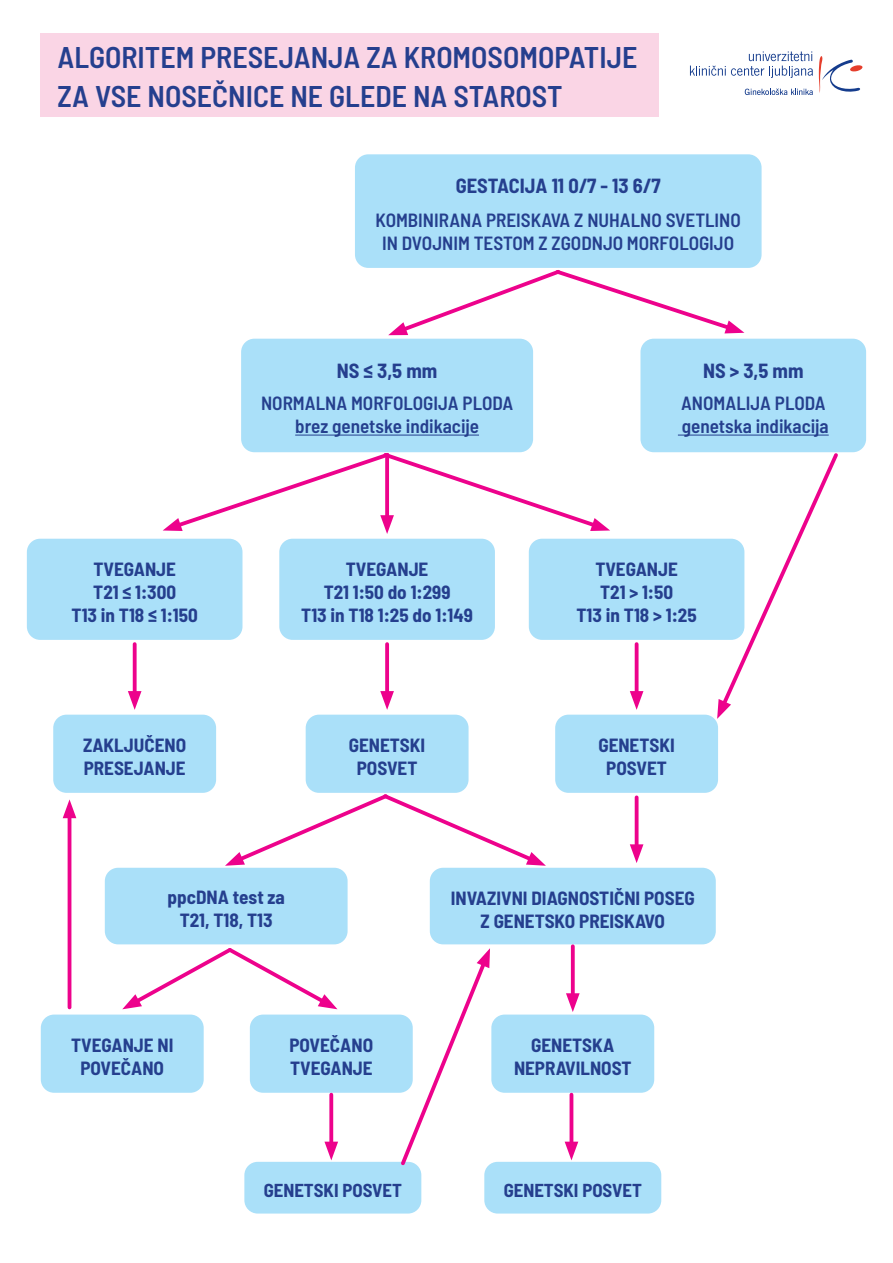
<style>
.page{position:relative;width:893px;height:1263px;background:#fff}
.page>*{position:absolute;margin:0;border:0;box-sizing:border-box;transform-origin:0 0}
.t1{font:600 semi-condensed 30px/38.8px "Barlow";color:#253f8e}
.t2{font:700 semi-condensed 20.55px "Barlow";color:#253f8e}
.t3{font:700 semi-condensed 19.2px/23px "Barlow";color:#253f8e;text-align:center}
.t4{font:600 semi-condensed 19.2px/23px "Barlow";color:#253f8e;text-align:center}
.t5{font:700 semi-condensed 18.75px "Barlow";color:#253f8e}
</style>
<div class="page">
<div style="left:41px;top:34px;width:618px;height:83px;background:#fad5e5"></div>
<svg style="left:745px;top:88px;width:68px;height:7px"></svg>
<svg style="left:819px;top:56px;width:44px;height:37px"></svg>
<svg style="left:690px;top:51px;width:123px;height:27px"></svg>
<div style="left:355px;top:154px;width:407px;height:114px;background:#aae0f9;border-radius:13px"></div>
<div style="left:241px;top:339px;width:292px;height:113px;background:#aae0f9;border-radius:13px"></div>
<hr style="left:295px;top:435px;width:184px;height:1px;background:#253f8e">
<div style="left:105px;top:868px;width:243px;height:76px;background:#aae0f9;border-radius:13px"></div>
<div style="left:430px;top:868px;width:286px;height:76px;background:#aae0f9;border-radius:13px"></div>
<div style="left:27px;top:539px;width:215px;height:101px;background:#aae0f9;border-radius:13px"></div>
<div style="left:53px;top:715px;width:163px;height:78px;background:#aae0f9;border-radius:13px"></div>
<div style="left:41px;top:1014px;width:163px;height:79px;background:#aae0f9;border-radius:13px"></div>
<div style="left:250px;top:1014px;width:163px;height:79px;background:#aae0f9;border-radius:13px"></div>
<div style="left:491px;top:1014px;width:163px;height:79px;background:#aae0f9;border-radius:13px"></div>
<div style="left:306px;top:715px;width:163px;height:78px;background:#aae0f9;border-radius:13px"></div>
<div style="left:244px;top:1162px;width:177px;height:51px;background:#aae0f9;border-radius:13px"></div>
<div style="left:555px;top:715px;width:163px;height:78px;background:#aae0f9;border-radius:13px"></div>
<div style="left:279px;top:539px;width:216px;height:101px;background:#aae0f9;border-radius:13px"></div>
<div style="left:529px;top:539px;width:215px;height:101px;background:#aae0f9;border-radius:13px"></div>
<div style="left:640px;top:339px;width:226px;height:113px;background:#aae0f9;border-radius:13px"></div>
<hr style="left:678px;top:435px;width:151px;height:1px;background:#253f8e">
<svg style="left:388px;top:270px;width:356px;height:66px"></svg>
<svg style="left:122px;top:948px;width:215px;height:61px"></svg>
<svg style="left:225px;top:791px;width:321px;height:75px"></svg>
<svg style="left:163px;top:450px;width:447px;height:84px"></svg>
<svg style="left:133px;top:644px;width:4px;height:47px"></svg>
<svg style="left:128px;top:691px;width:14px;height:19px"></svg>
<svg style="left:385px;top:644px;width:4px;height:47px"></svg>
<svg style="left:380px;top:691px;width:14px;height:19px"></svg>
<svg style="left:329px;top:1095px;width:4px;height:47px"></svg>
<svg style="left:324px;top:1142px;width:14px;height:18px"></svg>
<hr style="left:570px;top:1095px;width:3px;height:54px;background:#ed028c">
<svg style="left:565px;top:1142px;width:13px;height:18px"></svg>
<hr style="left:635px;top:644px;width:3px;height:54px;background:#ed028c">
<svg style="left:630px;top:691px;width:13px;height:19px"></svg>
<svg style="left:571px;top:946px;width:4px;height:47px"></svg>
<svg style="left:566px;top:993px;width:14px;height:19px"></svg>
<svg style="left:398px;top:948px;width:93px;height:220px"></svg>
<svg style="left:717px;top:452px;width:124px;height:267px"></svg>
<hr style="left:68px;top:811px;width:3px;height:196px;background:#ed028c">
<svg style="left:63px;top:799px;width:13px;height:19px"></svg>
<div style="left:484px;top:1162px;width:177px;height:51px;background:#aae0f9;border-radius:13px"></div>
<hr style="left:635px;top:797px;width:3px;height:54px;background:#ed028c">
<svg style="left:630px;top:844px;width:13px;height:19px"></svg>
<h1 class="t1" style="left:58px;top:37px;width:581px">ALGORITEM PRESEJANJA ZA KROMOSOMOPATIJE<br>ZA VSE NOSEČNICE NE GLEDE NA STAROST</h1>
<p class="t2" style="left:456px;top:173px;width:206px">GESTACIJA 11 0/7 - 13 6/7</p>
<p class="t4" style="left:376px;top:208px;width:367px">KOMBINIRANA PREISKAVA Z NUHALNO SVETLINO<br>IN DVOJNIM TESTOM Z ZGODNJO MORFOLOGIJO</p>
<p class="t3" style="left:72px;top:557px;width:128px">TVEGANJE<br>T21 ≤ 1:300<br>T13 in T18 ≤ 1:150</p>
<p class="t3" style="left:83px;top:733px;width:105px;text-align:left">ZAKLJUČENO<br>PRESEJANJE</p>
<p class="t2" style="left:337px;top:358px;width:102px">NS ≤ 3,5 mm</p>
<p class="t4" style="left:261px;top:391px;width:254px">NORMALNA MORFOLOGIJA PLODA brez genetske indikacije</p>
<p class="t2" style="left:703px;top:358px;width:102px">NS &gt; 3,5 mm</p>
<p class="t4" style="left:681px;top:391px;width:149px;text-align:left">ANOMALIJA PLODA genetska indikacija</p>
<p class="t3" style="left:301px;top:557px;width:173px">TVEGANJE<br>T21 1:50 do 1:299<br>T13 in T18 1:25 do 1:149</p>
<p class="t3" style="left:577px;top:557px;width:122px">TVEGANJE<br>T21 &gt; 1:50<br>T13 in T18 &gt; 1:25</p>
<p class="t3" style="left:349px;top:733px;width:78px">GENETSKI<br>POSVET</p>
<p class="t3" style="left:598px;top:733px;width:78px">GENETSKI<br>POSVET</p>
<p class="t3" style="left:168px;top:885px;width:119px">ppcDNA test za<br>T21, T18, T13</p>
<p class="t3" style="left:451px;top:886px;width:245px">INVAZIVNI DIAGNOSTIČNI POSEG<br>Z GENETSKO PREISKAVO</p>
<p class="t3" style="left:71px;top:1033px;width:104px">TVEGANJE NI<br>POVEČANO</p>
<p class="t3" style="left:289px;top:1033px;width:85px;text-align:left">POVEČANO<br>TVEGANJE</p>
<p class="t3" style="left:514px;top:1033px;width:119px">GENETSKA<br>NEPRAVILNOST</p>
<p class="t5" style="left:264px;top:1178px;width:140px">GENETSKI POSVET</p>
<p class="t5" style="left:504px;top:1178px;width:140px">GENETSKI POSVET</p>
</div>
